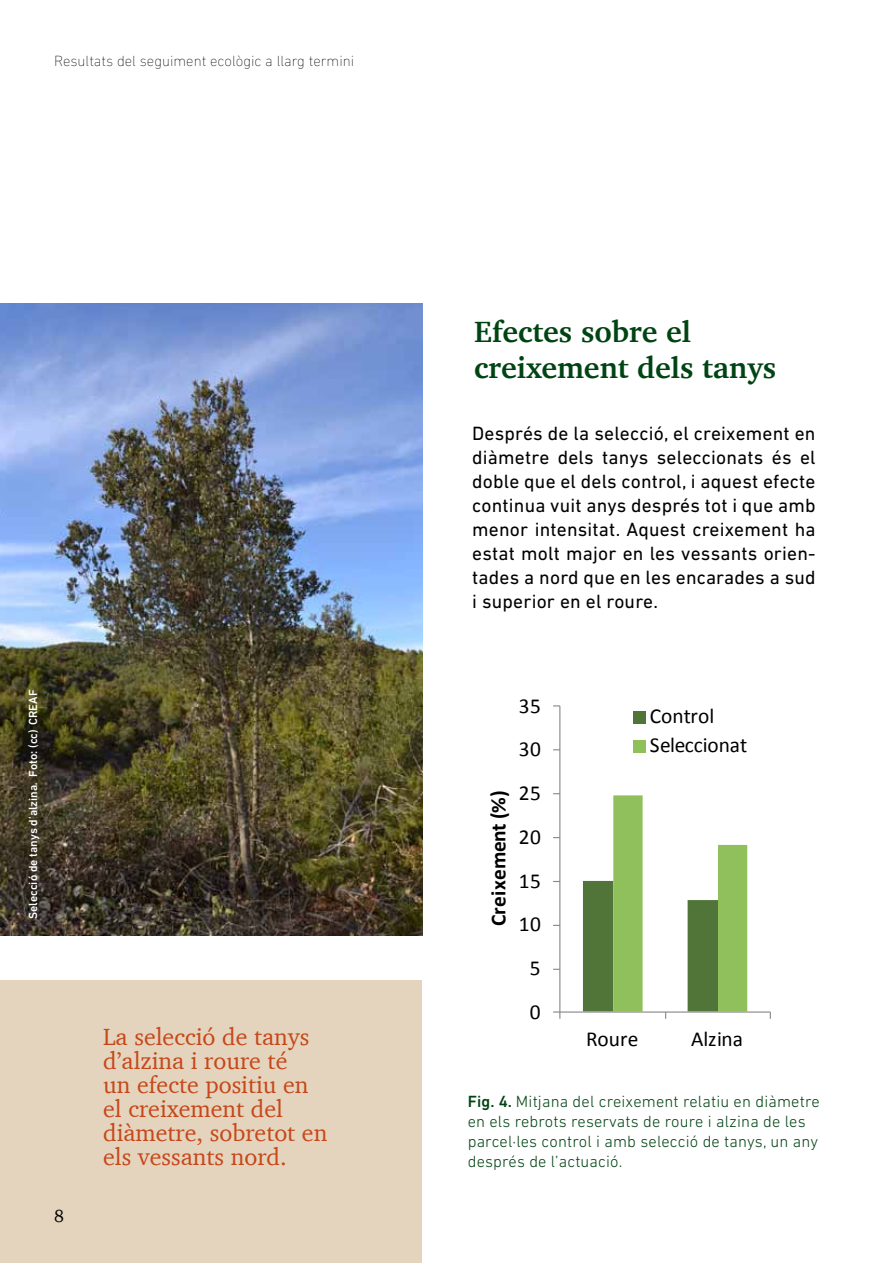
<style>
.page{position:relative;width:893px;height:1263px;background:#fff}
.page>*{position:absolute;margin:0;border:0;box-sizing:border-box;transform-origin:0 0}
.t1{font:700 30px/36px "Charter OSFBT";color:#004413}
.t2{font:24px/24px "Charter BT";color:#c6471a}
.t3{font:21.45px/29.2px "Calibri";color:#000}
.t4{font:700 21.45px "Calibri";letter-spacing:.01em;color:#000}
.t5{font:19.5px/24px "DIN Next LT Pro";letter-spacing:.01em;color:#000;text-align:justify}
.t6{font:18px "Charter BT";color:#000}
.t7{font:300 16.5px/19.8px "DIN Next LT Pro";letter-spacing:.01em;color:#004413}
.t8{font:200 15px "DIN Next LT Pro";color:#000}
.t9{font:500 12px "DIN Next LT Pro";color:#fff}
.s1{font-style:italic}
.s2{font-weight:500}
</style>
<div class="page">
<div style="left:0;top:980px;width:422px;height:283px;background:#e5d4bd"></div>
<img style="left:0;top:303px;width:422px;height:632px">
<hr style="left:559px;top:706px;width:1px;height:306px;background:#888787">
<hr style="left:560px;top:1011px;width:210px;height:1px;background:#888787">
<svg style="left:583px;top:795px;width:164px;height:224px"></svg>
<svg style="left:553px;top:1011px;width:7px;height:8px"></svg>
<div style="left:634px;top:711px;width:12px;height:12px;background:#517538"></div>
<div style="left:634px;top:740px;width:12px;height:13px;background:#90c05c"></div>
<p class="t8" style="left:54px;top:52px;width:302px">Resultats del seguiment ecològic a llarg termini</p>
<p class="t9" style="left:26px;top:919px;width:231px;rotate:-90deg">Selecció de tanys d’alzina<span class="s1">.</span> Foto: (cc) CREAF</p>
<p class="t6" style="left:54px;top:1205px;width:12px">8</p>
<p class="t2" style="left:103px;top:1024px;width:226px">La selecció de tanys d’alzina i roure té<br>un efecte positiu en el creixement del diàmetre, sobretot en els vessants nord.</p>
<h1 class="t1" style="left:474px;top:313px;width:303px">Efectes sobre el creixement dels tanys</h1>
<p class="t5" style="left:472px;top:421px;width:345px">Després de la selecció, el creixement en diàmetre dels tanys seleccionats és el doble que el dels control, i aquest efecte continua vuit anys després tot i que amb menor intensitat. Aquest creixement ha estat molt major en les vessants orien· tades a nord que en les encarades a sud i superior en el roure.</p>
<p class="t3" style="left:519px;top:691px;width:24px">35</p>
<p class="t3" style="left:519px;top:735px;width:24px">30</p>
<p class="t4" style="left:485px;top:926px;width:137px;rotate:-90deg">Creixement (%)</p>
<p class="t3" style="left:519px;top:778px;width:24px">25</p>
<p class="t3" style="left:519px;top:822px;width:24px">20</p>
<p class="t3" style="left:519px;top:866px;width:24px">15</p>
<p class="t3" style="left:519px;top:910px;width:24px">10</p>
<p class="t3" style="left:530px;top:953px;width:12px">5</p>
<p class="t3" style="left:530px;top:997px;width:12px">0</p>
<p class="t3" style="left:650px;top:701px;width:99px">Control<br>Seleccionat</p>
<p class="t3" style="left:586px;top:1024px;width:54px">Roure</p>
<p class="t3" style="left:691px;top:1024px;width:53px">Alzina</p>
<p class="t7" style="left:468px;top:1091px;width:353px"><span class="s2">Fig. 4.</span> Mitjana del creixement relatiu en diàmetre en els rebrots reservats de roure i alzina de les parcel·les control i amb selecció de tanys, un any després de l’actuació.</p>
</div>
